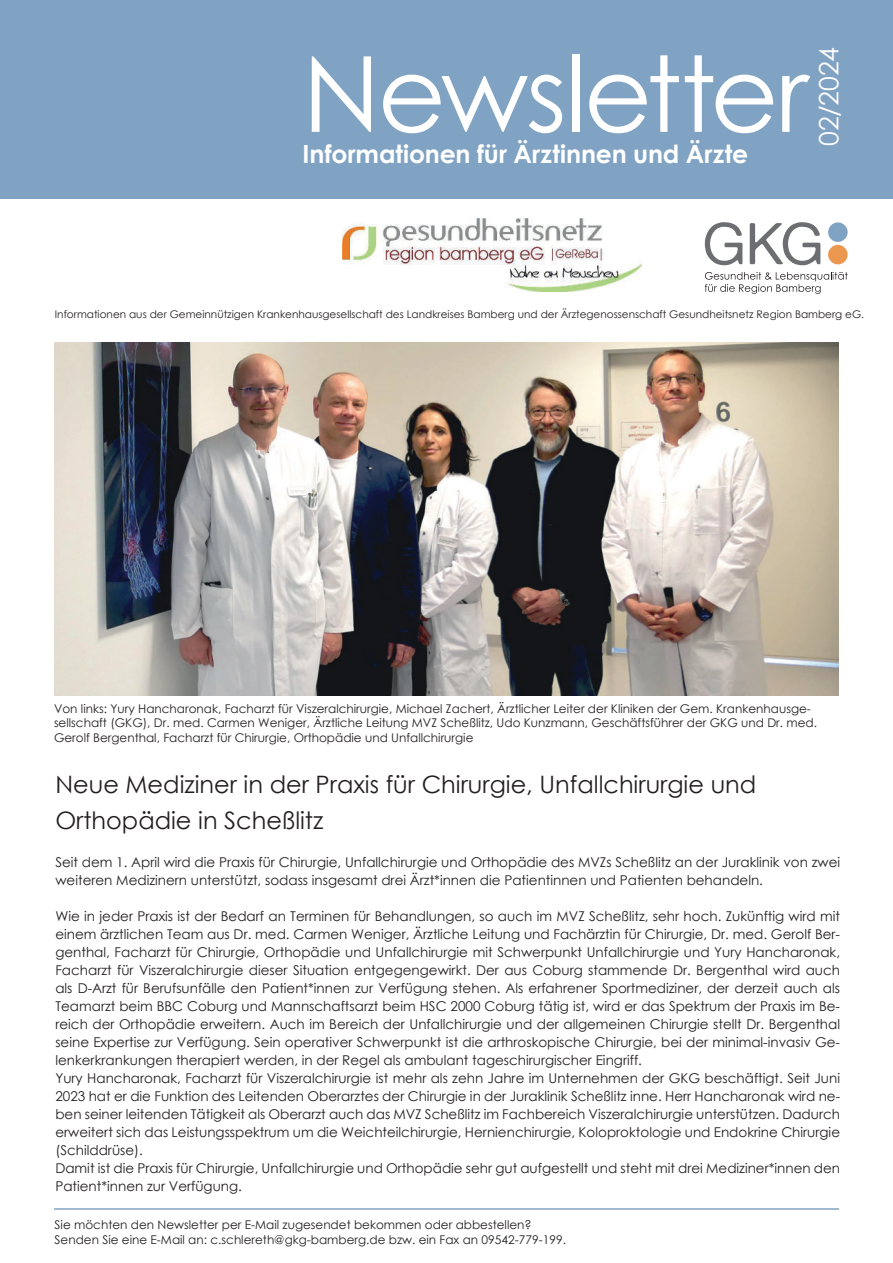
<style>
.page{position:relative;width:893px;height:1263px;background:#fff}
.page>*{position:absolute;margin:0;border:0;box-sizing:border-box;transform-origin:0 0}
.t1{font:105px "Century Gothic";letter-spacing:-.02em;color:#fff}
.t2{font:26.7px "Century Gothic";color:#fff}
.t3{font:700 25.05px "Century Gothic";color:#fff}
.t4{font:24px/36px "Century Gothic";color:#231f20}
.t5{font:13.5px/18px "Century Gothic";color:#231f20}
.t6{font:12px/14.4px "Century Gothic";color:#231f20}
.t7{font:10.5px "Century Gothic";color:#231f20}
</style>
<div class="page">
<div style="left:828px;top:245px;width:20px;height:19px;background:#ec974f;border-radius:50%"></div>
<div style="left:828px;top:222px;width:20px;height:20px;background:#81a3c3;border-radius:50%"></div>
<svg style="left:705px;top:272px;width:143px;height:22px"></svg>
<svg style="left:705px;top:222px;width:38px;height:44px"></svg>
<svg style="left:750px;top:222px;width:70px;height:44px"></svg>
<div style="left:0;top:0;width:893px;height:198px;background:#81a3c3"></div>
<hr style="left:54px;top:1208px;width:785px;height:2px;background:#81a3c3">
<img style="left:343px;top:218px;width:299px;height:73px">
<img style="left:55px;top:342px;width:784px;height:353px">
<h1 class="t1" style="left:303px;top:53px;width:507px">Newsletter</h1>
<h3 class="t3" style="left:303px;top:144px;width:447px">Informationen für Ärztinnen und Ärzte</h3>
<h2 class="t2" style="left:818px;top:146px;width:100px;rotate:-90deg">02/2024</h2>
<p class="t7" style="left:55px;top:310px;width:811px">Informationen aus der Gemeinnützigen Krankenhausgesellschaft des Landkreises Bamberg und der Ärztegenossenschaft Gesundheitsnetz Region Bamberg eG.</p>
<p class="t6" style="left:54px;top:702px;width:765px">Von links: Yury Hancharonak, Facharzt für Viszeralchirurgie, Michael Zachert, Ärztlicher Leiter der Kliniken der Gem. Krankenhausge&shy;sellschaft (GKG), Dr. med. Carmen Weniger, Ärztliche Leitung MVZ Scheßlitz, Udo Kunzmann, Geschäftsführer der GKG und Dr. med.<br>Gerolf Bergenthal, Facharzt für Chirurgie, Orthopädie und Unfallchirurgie</p>
<h3 class="t4" style="left:55px;top:768px;width:702px">Neue Mediziner in der Praxis für Chirurgie, Unfallchirurgie und<br>Orthopädie in Scheßlitz</h3>
<p class="t5" style="left:55px;top:854px;width:786px">Seit dem 1. April wird die Praxis für Chirurgie, Unfallchirurgie und Orthopädie des MVZs Scheßlitz an der Juraklinik von zwei weiteren Medizinern unterstützt, sodass insgesamt drei Ärzt*innen die Patientinnen und Patienten behandeln.</p>
<p class="t5" style="left:55px;top:908px;width:786px">Wie in jeder Praxis ist der Bedarf an Terminen für Behandlungen, so auch im MVZ Scheßlitz, sehr hoch. Zukünftig wird mit einem ärztlichen Team aus Dr. med. Carmen Weniger, Ärztliche Leitung und Fachärztin für Chirurgie, Dr. med. Gerolf Ber&shy;genthal, Facharzt für Chirurgie, Orthopädie und Unfallchirurgie mit Schwerpunkt Unfallchirurgie und Yury Hancharonak, Facharzt für Viszeralchirurgie dieser Situation entgegengewirkt. Der aus Coburg stammende Dr. Bergenthal wird auch als D-Arzt für Berufsunfälle den Patient*innen zur Verfügung stehen. Als erfahrener Sportmediziner, der derzeit auch als Teamarzt beim BBC Coburg und Mannschaftsarzt beim HSC 2000 Coburg tätig ist, wird er das Spektrum der Praxis im Be&shy;reich der Orthopädie erweitern. Auch im Bereich der Unfallchirurgie und der allgemeinen Chirurgie stellt Dr. Bergenthal seine Expertise zur Verfügung. Sein operativer Schwerpunkt ist die arthroskopische Chirurgie, bei der minimal-invasiv Ge&shy;lenkerkrankungen therapiert werden, in der Regel als ambulant tageschirurgischer Eingriff.<br>Yury Hancharonak, Facharzt für Viszeralchirurgie ist mehr als zehn Jahre im Unternehmen der GKG beschäftigt. Seit Juni 2023 hat er die Funktion des Leitenden Oberarztes der Chirurgie in der Juraklinik Scheßlitz inne. Herr Hancharonak wird ne&shy;ben seiner leitenden Tätigkeit als Oberarzt auch das MVZ Scheßlitz im Fachbereich Viszeralchirurgie unterstützen. Dadurch erweitert sich das Leistungsspektrum um die Weichteilchirurgie, Hernienchirurgie, Koloproktologie und Endokrine Chirurgie (Schilddrüse).<br>Damit ist die Praxis für Chirurgie, Unfallchirurgie und Orthopädie sehr gut aufgestellt und steht mit drei Mediziner*innen den Patient*innen zur Verfügung.</p>
<p class="t6" style="left:55px;top:1219px;width:513px">Sie möchten den Newsletter per E-Mail zugesendet bekommen oder abbestellen?<br>Senden Sie eine E-Mail an: c.schlereth@gkg-bamberg.de bzw. ein Fax an 09542-779-199.</p>
</div>
